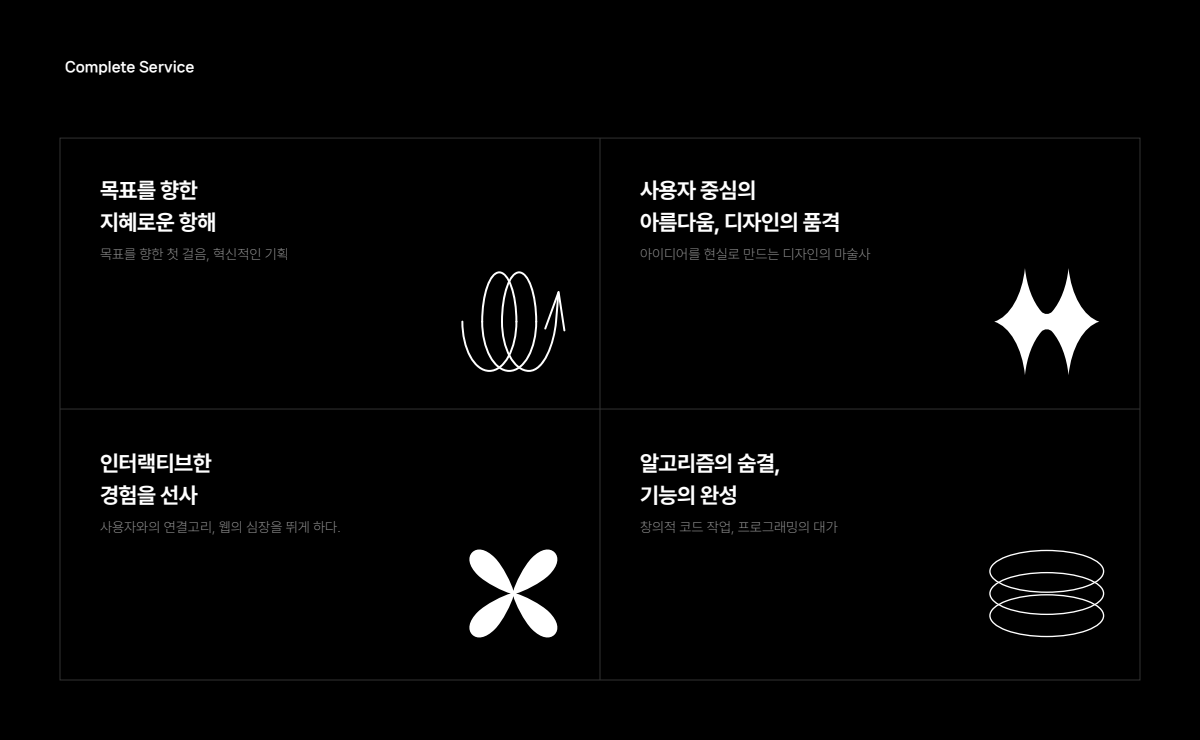
<style>
.page{position:relative;width:1200px;height:740px;background:#000}
.page>*{position:absolute;margin:0;border:0;box-sizing:border-box;transform-origin:0 0}
.t1{font:700 22px/32px "Pretendard";letter-spacing:-.02em;color:#fff}
.t2{font:200 14px "Pretendard";color:#999}
.t3{font:14px "Nanum Square Neo TTF d Eb";color:#fff}
</style>
<div class="page">
<hr style="left:60px;top:409px;width:1080px;height:1px;background:#fff">
<hr style="left:600px;top:138px;width:1px;height:542px;background:#fff">
<svg style="left:994px;top:268px;width:105px;height:107px"></svg>
<svg style="left:461px;top:271px;width:104px;height:101px"></svg>
<svg style="left:989px;top:550px;width:115px;height:87px"></svg>
<svg style="left:469px;top:549px;width:89px;height:89px"></svg>
<p class="t3" style="left:65px;top:59px;width:131px">Complete Service</p>
<h1 class="t1" style="left:100px;top:174px;width:118px">목표를 향한 지혜로운 항해</h1>
<p class="t2" style="left:100px;top:244px;width:191px">목표를 향한 첫 걸음, 혁신적인 기획</p>
<h1 class="t1" style="left:100px;top:447px;width:113px">인터랙티브한 경험을 선사</h1>
<p class="t2" style="left:100px;top:518px;width:242px">사용자와의 연결고리, 웹의 심장을 뛰게 하다.</p>
<h1 class="t1" style="left:640px;top:174px;width:202px">사용자 중심의 아름다움, 디자인의 품격</h1>
<p class="t2" style="left:640px;top:244px;width:232px">아이디어를 현실로 만드는 디자인의 마술사</p>
<h1 class="t1" style="left:640px;top:447px;width:142px">알고리즘의 숨결, 기능의 완성</h1>
<p class="t2" style="left:640px;top:518px;width:199px">창의적 코드 작업, 프로그래밍의 대가</p>
</div>
